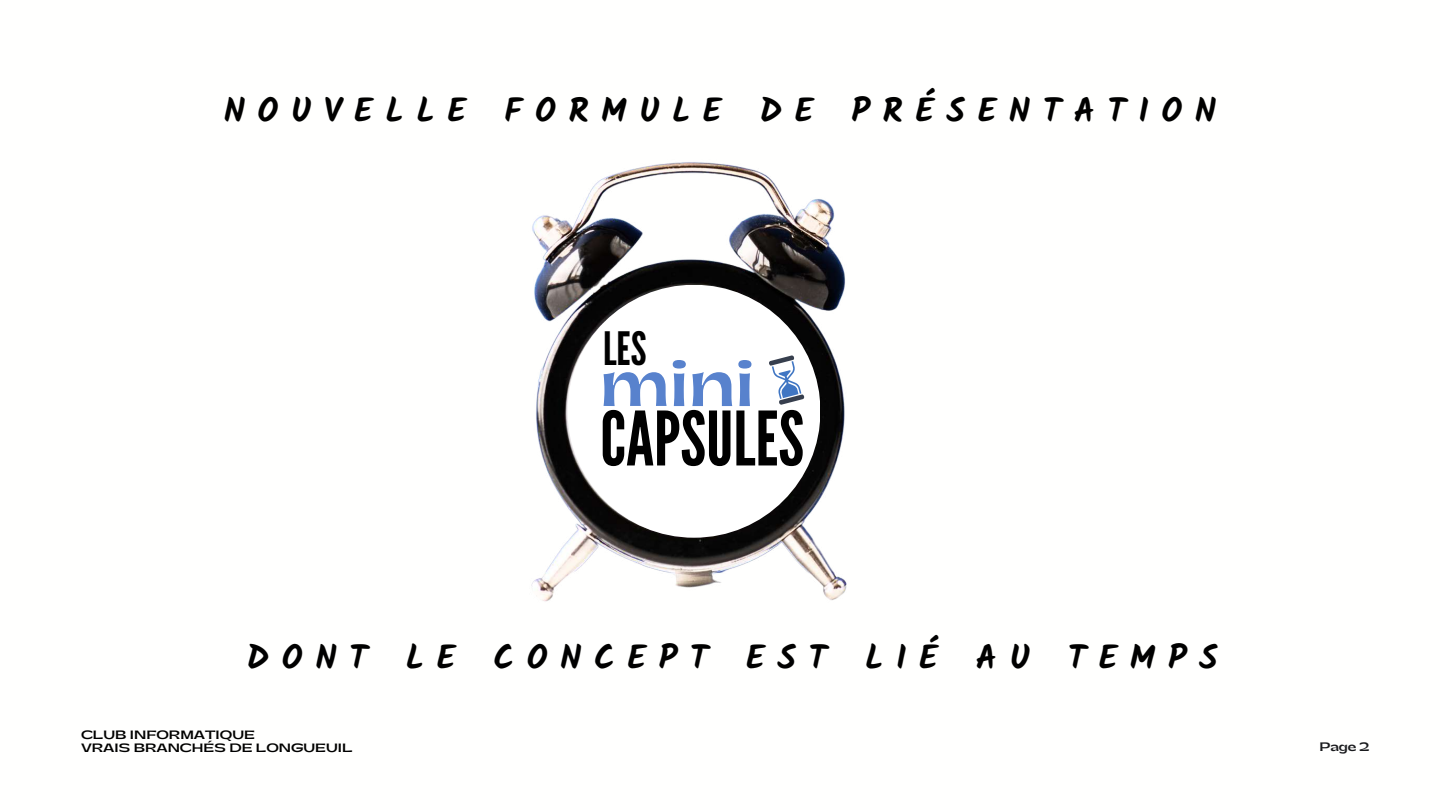
<style>
.page{position:relative;width:1440px;height:810px;background:#fff}
.page>*{position:absolute;margin:0;border:0;box-sizing:border-box;transform-origin:0 0}
.t1{font:74.8px "League Gothic";color:#000}
.t2{font:700 60.9px "Gatwick";color:#5882cd}
.t3{font:45.9px "League Gothic";color:#000}
.t4{font:700 33.7px "Kalam";letter-spacing:.375em;color:#000}
.t5{font:700 11.5px "Gatwick";color:#1a1b1e}
.t6{font:700 11.4px/13px "Gatwick";color:#000}
</style>
<div class="page">
<img style="left:531px;top:162px;width:316px;height:440px">
<div style="left:567px;top:285px;width:253px;height:253px;background:#fff;border-radius:50%"></div>
<svg style="left:769px;top:355px;width:35px;height:50px"></svg>
<p class="t4" style="left:224px;top:91px;width:994px">NOUVELLE FORMULE DE PRÉSENTATION</p>
<h3 class="t3" style="left:603px;top:322px;width:45px">LES</h3>
<h2 class="t2" style="left:600px;top:354px;width:156px">mini</h2>
<h1 class="t1" style="left:600px;top:396px;width:205px">CAPSULES</h1>
<p class="t4" style="left:247px;top:637px;width:972px">DONT LE CONCEPT EST LIÉ AU TEMPS</p>
<p class="t6" style="left:81px;top:729px;width:273px">CLUB INFORMATIQUE<br>VRAIS BRANCHÉS DE LONGUEUIL</p>
<p class="t5" style="left:1320px;top:741px;width:51px">Page 2</p>
</div>
